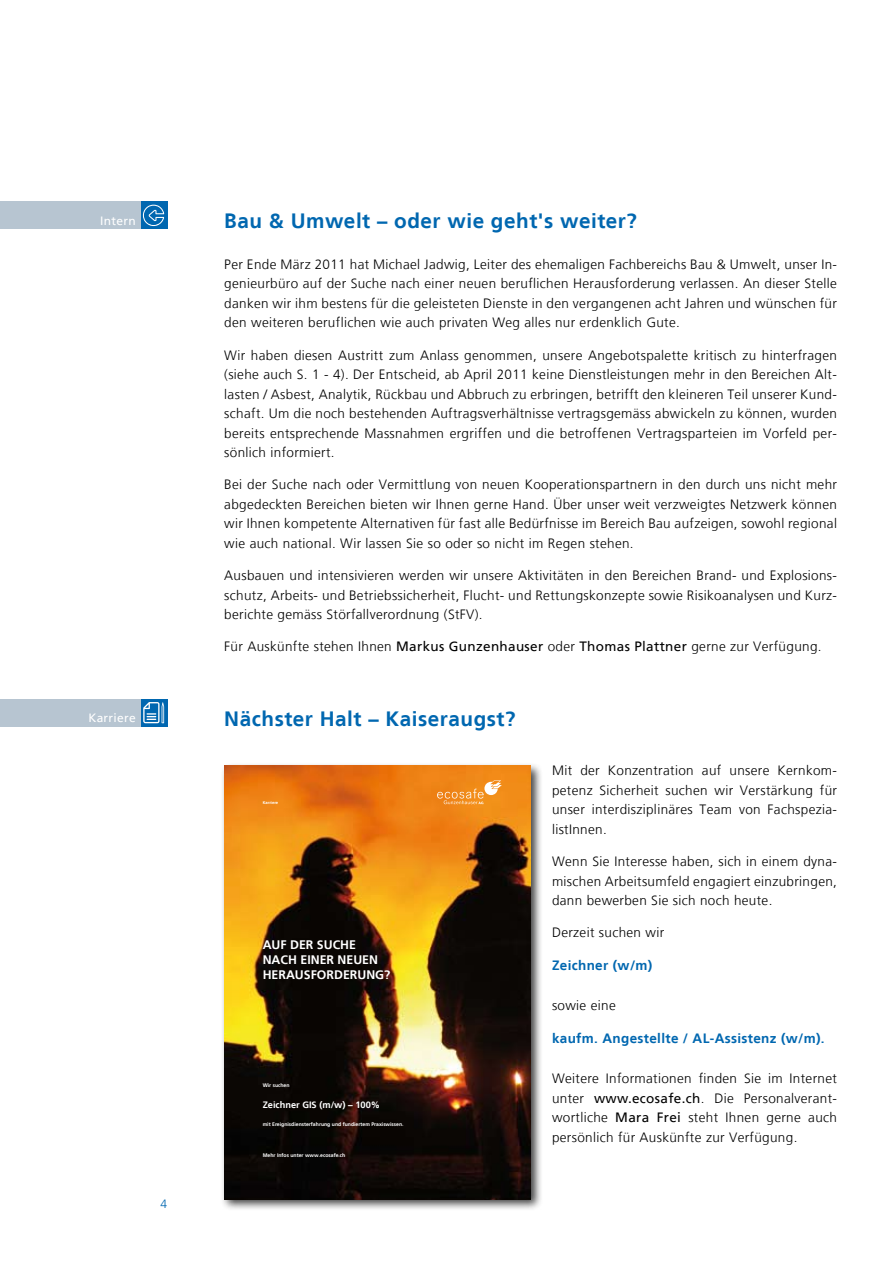
<style>
.page{position:relative;width:893px;height:1263px;background:#fff}
.page>*{position:absolute;margin:0;border:0;box-sizing:border-box;transform-origin:0 0}
.t1{font:700 20.7px "Frutiger LT";letter-spacing:.025em;color:#0067b0}
.t2{font:300 13.5px/19.5px "Frutiger LT";letter-spacing:.025em;color:#000;text-align:justify}
.t3{font:700 13.5px "Frutiger LT";letter-spacing:.025em;color:#0067b0}
.t4{font:700 12.3px/14.9px "Frutiger LT";color:#fff}
.t5{font:12px "Frutiger LT";letter-spacing:.025em;color:#fff}
.t6{font:300 12px "Frutiger LT";color:#0067b0}
.t7{font:700 9.3px "Frutiger LT";color:#fff}
.t8{font:700 5.1px "Frutiger LT";color:#fff}
.t9{font:700 4.05px "Frutiger LT";color:#fff}
.s1{font-weight:400}
</style>
<div class="page">
<svg style="left:140px;top:699px;width:27px;height:27px"></svg>
<svg style="left:143px;top:702px;width:21px;height:21px"></svg>
<div style="left:0;top:699px;width:140px;height:27px;background:#b7c5d1"></div>
<div style="left:220px;top:762px;width:323px;height:450px;background:#000;opacity:.75"></div>
<img style="left:224px;top:766px;width:307px;height:433px">
<svg style="left:437px;top:780px;width:65px;height:24px;background:#f29d3f"></svg>
<div style="left:140px;top:202px;width:27px;height:27px;background:#0067b0"></div>
<svg style="left:143px;top:205px;width:21px;height:21px"></svg>
<div style="left:0;top:202px;width:140px;height:27px;background:#b7c5d1"></div>
<p class="t5" style="left:100px;top:213px;width:37px">Intern</p>
<p class="t5" style="left:88px;top:711px;width:49px">Karriere</p>
<p class="t6" style="left:161px;top:1197px;width:8px">4</p>
<h1 class="t1" style="left:224px;top:209px;width:414px">Bau &amp; Umwelt – oder wie geht's weiter?</h1>
<p class="t2" style="left:224px;top:255px;width:614px">Per Ende März 2011 hat Michael Jadwig, Leiter des ehemaligen Fachbereichs Bau &amp; Umwelt, unser In&shy;genieurbüro auf der Suche nach einer neuen beruflichen Herausforderung verlassen. An dieser Stelle danken wir ihm bestens für die geleisteten Dienste in den vergangenen acht Jahren und wünschen für den weiteren beruflichen wie auch privaten Weg alles nur erdenklich Gute.</p>
<p class="t2" style="left:224px;top:345px;width:614px">Wir haben diesen Austritt zum Anlass genommen, unsere Angebotspalette kritisch zu hinterfragen (siehe auch S. 1 - 4). Der Entscheid, ab April 2011 keine Dienstleistungen mehr in den Bereichen Alt&shy;lasten / Asbest, Analytik, Rückbau und Abbruch zu erbringen, betrifft den kleineren Teil unserer Kund&shy;schaft. Um die noch bestehenden Auftragsverhältnisse vertragsgemäss abwickeln zu können, wurden bereits entsprechende Massnahmen ergriffen und die betroffenen Vertragsparteien im Vorfeld per&shy;sönlich informiert.</p>
<p class="t2" style="left:224px;top:475px;width:614px">Bei der Suche nach oder Vermittlung von neuen Kooperationspartnern in den durch uns nicht mehr abgedeckten Bereichen bieten wir Ihnen gerne Hand. Über unser weit verzweigtes Netzwerk können wir Ihnen kompetente Alternativen für fast alle Bedürfnisse im Bereich Bau aufzeigen, sowohl regional wie auch national. Wir lassen Sie so oder so nicht im Regen stehen.</p>
<p class="t2" style="left:224px;top:566px;width:614px">Ausbauen und intensivieren werden wir unsere Aktivitäten in den Bereichen Brand- und Explosions&shy;schutz, Arbeits- und Betriebssicherheit, Flucht- und Rettungskonzepte sowie Risikoanalysen und Kurz&shy;berichte gemäss Störfallverordnung (StFV).</p>
<p class="t2" style="left:224px;top:637px;width:599px">Für Auskünfte stehen Ihnen <span class="s1">Markus Gunzenhauser</span> oder <span class="s1">Thomas Plattner</span> gerne zur Verfügung.</p>
<h1 class="t1" style="left:224px;top:707px;width:293px">Nächster Halt – Kaiseraugst?</h1>
<p class="t9" style="left:263px;top:800px;width:17px">Karriere</p>
<p class="t4" style="left:263px;top:937px;width:129px">auf der Suche nach einer neuen herauSforderung?</p>
<p class="t8" style="left:263px;top:1082px;width:28px">Wir suchen</p>
<p class="t7" style="left:263px;top:1099px;width:119px">Zeichner giS (m/w) – 100%</p>
<p class="t8" style="left:263px;top:1121px;width:142px">mit ereignisdiensterfahrung und fundiertem Praxiswissen.</p>
<p class="t8" style="left:263px;top:1152px;width:84px">Mehr infos unter www.ecosafe.ch</p>
<p class="t2" style="left:552px;top:761px;width:286px">Mit der Konzentration auf unsere Kernkom&shy;petenz Sicherheit suchen wir Verstärkung für unser interdisziplinäres Team von Fachspezia&shy;listInnen.</p>
<p class="t2" style="left:552px;top:852px;width:286px">Wenn Sie Interesse haben, sich in einem dyna&shy;mischen Arbeitsumfeld engagiert einzubringen, dann bewerben Sie sich noch heute.</p>
<p class="t2" style="left:552px;top:923px;width:114px">Derzeit suchen wir</p>
<p class="t3" style="left:552px;top:957px;width:102px">Zeichner (w/m)</p>
<p class="t2" style="left:552px;top:996px;width:65px">sowie eine</p>
<p class="t3" style="left:552px;top:1030px;width:274px">kaufm. Angestellte / AL-Assistenz (w/m).</p>
<p class="t2" style="left:552px;top:1069px;width:286px">Weitere Informationen finden Sie im Internet unter <span class="s1">www.ecosafe.ch</span>. Die Personalverant&shy;wortliche <span class="s1">Mara Frei</span> steht Ihnen gerne auch persönlich für Auskünfte zur Verfügung.</p>
</div>
